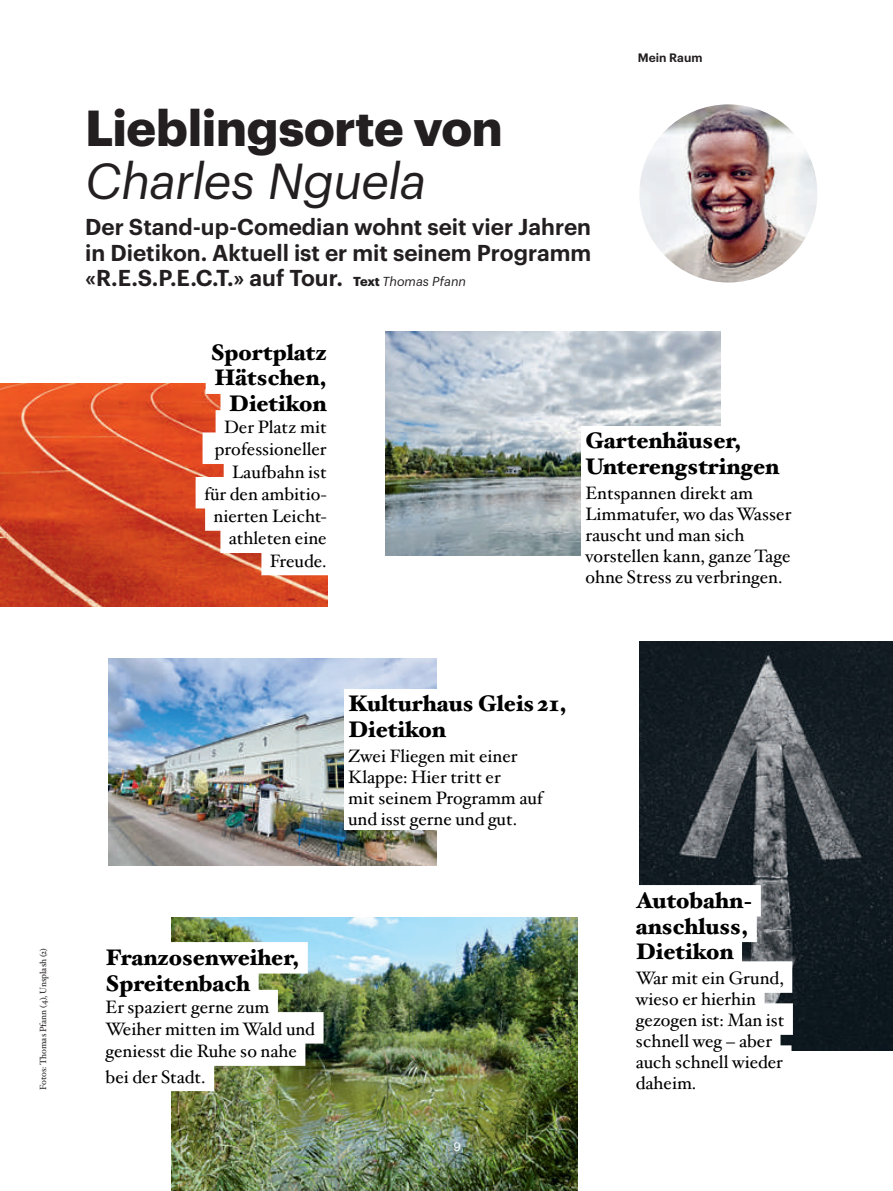
<style>
.page{position:relative;width:893px;height:1191px;background:#fff}
.page>*{position:absolute;margin:0;border:0;box-sizing:border-box;transform-origin:0 0}
.t1{font:700 49.5px "Graphik";letter-spacing:-.005em;color:#231f20}
.t2{font:italic 49.5px "Graphik";letter-spacing:-.02em;color:#231f20}
.t3{font:900 22.5px/25.5px "Hoefler Txt";color:#000001}
.t4{font:600 22.5px/25.5px "Graphik";color:#231f20;text-align:justify}
.t5{font:18px/21px "Hoefler Txt";color:#000001}
.t6{font:600 12px "Graphik";color:#231f20}
.t7{font:12px "Graphik";color:#fff}
.t8{font:9px "Hoefler Txt";color:#231f20}
.s1{font-weight:700;font-size:12.75px}
.s2{font-weight:400;font-style:italic;font-size:12.75px}
</style>
<div class="page">
<img style="left:0;top:383px;width:328px;height:224px">
<img style="left:109px;top:658px;width:327px;height:207px">
<img style="left:172px;top:917px;width:405px;height:274px">
<img style="left:386px;top:331px;width:335px;height:224px">
<img style="left:639px;top:641px;width:254px;height:409px">
<div style="left:636px;top:885px;width:125px;height:31px;background:#fff"></div>
<div style="left:636px;top:910px;width:121px;height:32px;background:#fff"></div>
<div style="left:636px;top:936px;width:106px;height:31px;background:#fff"></div>
<div style="left:636px;top:961px;width:156px;height:31px;background:#fff"></div>
<div style="left:636px;top:982px;width:129px;height:31px;background:#fff"></div>
<div style="left:636px;top:1003px;width:157px;height:31px;background:#fff"></div>
<div style="left:636px;top:1024px;width:144px;height:31px;background:#fff"></div>
<div style="left:636px;top:1045px;width:155px;height:31px;background:#fff"></div>
<div style="left:344px;top:689px;width:232px;height:140px;background:#fff"></div>
<div style="left:581px;top:426px;width:289px;height:172px;background:#fff"></div>
<div style="left:106px;top:942px;width:202px;height:31px;background:#fff"></div>
<div style="left:106px;top:967px;width:153px;height:32px;background:#fff"></div>
<div style="left:106px;top:989px;width:172px;height:32px;background:#fff"></div>
<div style="left:106px;top:1012px;width:218px;height:31px;background:#fff"></div>
<div style="left:106px;top:1034px;width:199px;height:31px;background:#fff"></div>
<div style="left:106px;top:1059px;width:108px;height:32px;background:#fff"></div>
<div style="left:206px;top:362px;width:129px;height:32px;background:#fff"></div>
<div style="left:220px;top:388px;width:115px;height:31px;background:#fff"></div>
<div style="left:216px;top:410px;width:119px;height:32px;background:#fff"></div>
<div style="left:203px;top:432px;width:132px;height:32px;background:#fff"></div>
<div style="left:224px;top:455px;width:111px;height:31px;background:#fff"></div>
<div style="left:196px;top:477px;width:139px;height:31px;background:#fff"></div>
<div style="left:205px;top:499px;width:130px;height:32px;background:#fff"></div>
<div style="left:220px;top:521px;width:115px;height:32px;background:#fff"></div>
<div style="left:261px;top:544px;width:74px;height:31px;background:#fff"></div>
<img style="left:639px;top:104px;width:178px;height:178px;border-radius:89px">
<h1 class="t1" style="left:85px;top:90px;width:419px">Lieblingsorte von</h1>
<h1 class="t2" style="left:85px;top:144px;width:343px">Charles Nguela</h1>
<p class="t4" style="left:85px;top:212px;width:507px">Der Stand-up-Comedian wohnt seit vier Jahren in Dietikon. Aktuell ist er mit seinem Programm «R.E.S.P.E.C.T.» auf Tour. <span class="s1">Text</span> <span class="s2">Thomas Pfann</span></p>
<p class="t6" style="left:638px;top:48px;width:66px">Mein Raum</p>
<p class="t3" style="left:211px;top:338px;width:118px;text-align:right">Sportplatz<br>Hätschen,<br>Dietikon</p>
<p class="t5" style="left:204px;top:415px;width:124px;line-height:22.2px;text-align:right">Der Platz mit professioneller<br>Laufbahn ist<br>für den ambitio&shy;nierten Leicht&shy;athleten eine<br>Freude.</p>
<p class="t3" style="left:585px;top:427px;width:195px">Gartenhäuser,<br>Unterengstringen</p>
<p class="t5" style="left:585px;top:481px;width:207px">Entspannen direkt am<br>Limmatufer, wo das Wasser rauscht und man sich vorstellen kann, ganze Tage ohne Stress zu verbringen.</p>
<p class="t8" style="left:37px;top:1090px;width:144px;rotate:-90deg">Fotos: Thomas Pfann (4), Unsplash (2)</p>
<p class="t3" style="left:348px;top:690px;width:220px">Kulturhaus Gleis 21,<br>Dietikon</p>
<p class="t5" style="left:348px;top:745px;width:196px">Zwei Fliegen mit einer<br>Klappe: Hier tritt er<br>mit seinem Programm auf und isst gerne und gut.</p>
<p class="t3" style="left:106px;top:943px;width:195px">Franzosenweiher,<br>Spreitenbach</p>
<p class="t5" style="left:106px;top:995px;width:211px;line-height:22.2px">Er spaziert gerne zum<br>Weiher mitten im Wald und geniesst die Ruhe so nahe</p>
<p class="t5" style="left:106px;top:1065px;width:102px">bei der Stadt.</p>
<p class="t7" style="left:453px;top:1137px;width:9px">9</p>
<p class="t3" style="left:636px;top:886px;width:118px">Autobahn&shy;anschluss,<br>Dietikon</p>
<p class="t5" style="left:636px;top:967px;width:150px">War mit ein Grund, wieso er hierhin gezogen ist: Man ist schnell weg – aber auch schnell wieder daheim.</p>
</div>
